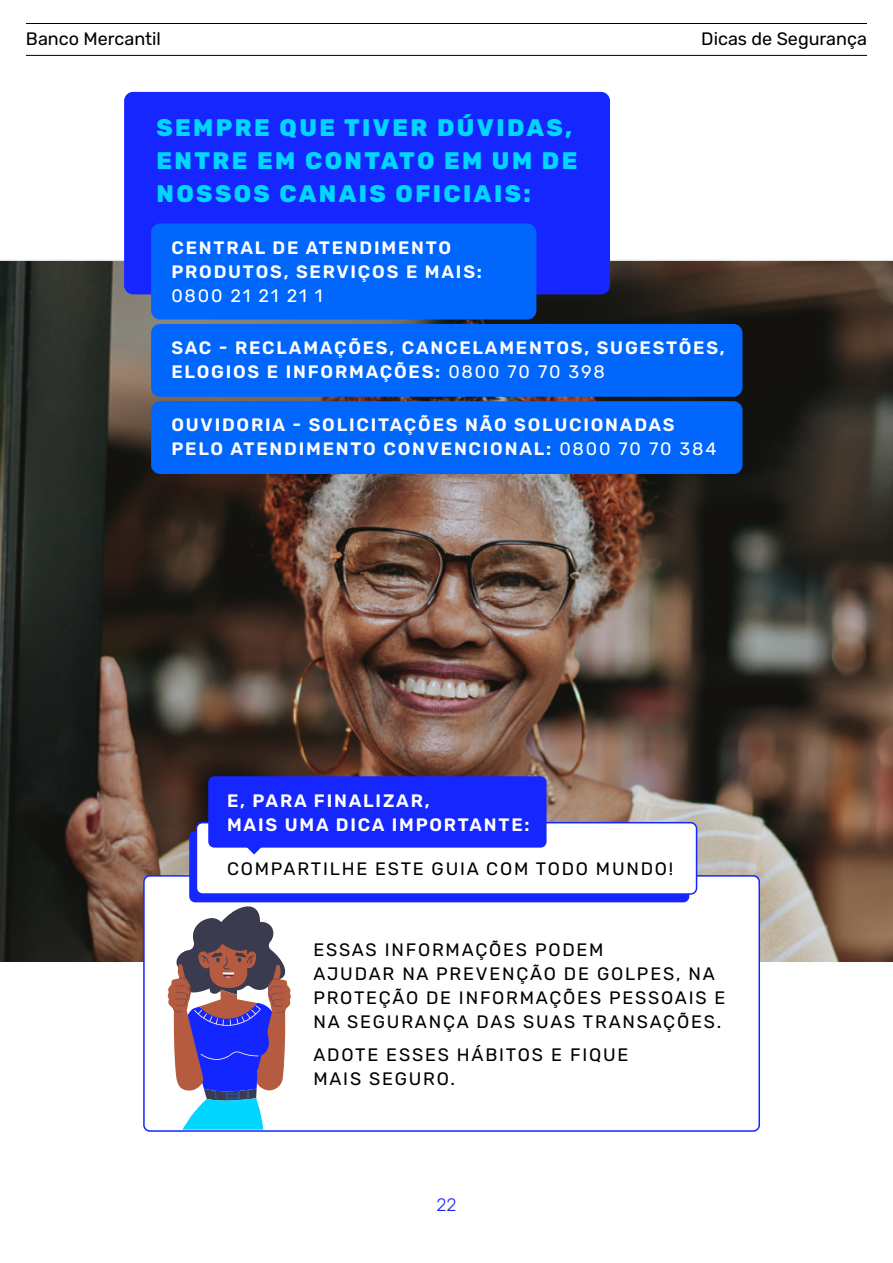
<style>
.page{position:relative;width:893px;height:1263px;background:#fff}
.page>*{position:absolute;margin:0;border:0;box-sizing:border-box;transform-origin:0 0}
.t1{font:800 24px/33px "Rubik";letter-spacing:.1em;color:#00d6ff}
.t2{font:600 18px/24px "Rubik";letter-spacing:.1em;color:#fff}
.t3{font:18px/24px "Rubik";letter-spacing:.1em;color:#000}
.t4{font:18px "Rubik";color:#000}
.t5{font:18px "Rubik";letter-spacing:.1em;color:#fff}
.t6{font:300 18px "Rubik";color:#1526ff}
.s1{font-weight:400}
</style>
<div class="page">
<hr style="left:26px;top:23px;width:841px;height:1px;background:#000">
<hr style="left:26px;top:55px;width:841px;height:1px;background:#000">
<img style="left:0;top:261px;width:893px;height:700px">
<div style="left:144px;top:876px;width:615px;height:255px;background:#fff;border-radius:6px"></div>
<div style="left:143px;top:875px;width:617px;height:257px;border:2px solid #1526ff;border-radius:6px"></div>
<div style="left:189px;top:831px;width:500px;height:71px;background:#1526ff;border-radius:6px"></div>
<div style="left:124px;top:92px;width:486px;height:202px;background:#1526ff;border-radius:9px"></div>
<div style="left:151px;top:223px;width:385px;height:96px;background:#0066fc;border-radius:9px"></div>
<div style="left:151px;top:324px;width:591px;height:73px;background:#0066fc;border-radius:9px"></div>
<div style="left:151px;top:401px;width:591px;height:73px;background:#0066fc;border-radius:9px"></div>
<div style="left:196px;top:823px;width:500px;height:71px;background:#fff;border-radius:6px"></div>
<div style="left:196px;top:822px;width:501px;height:73px;border:2px solid #1526ff;border-radius:6px"></div>
<div style="left:208px;top:776px;width:339px;height:72px;background:#1526ff;border-radius:6px"></div>
<svg style="left:238px;top:847px;width:32px;height:7px"></svg>
<svg style="left:167px;top:906px;width:124px;height:223px"></svg>
<p class="t4" style="left:26px;top:29px;width:136px">Banco Mercantil</p>
<p class="t4" style="left:701px;top:29px;width:167px">Dicas de Segurança</p>
<h1 class="t1" style="left:156px;top:112px;width:422px">SEMPRE QUE TIVER DÚVIDAS,<br>ENTRE EM CONTATO EM UM DE<br>NOSSOS CANAIS OFICIAIS:</h1>
<p class="t2" style="left:171px;top:236px;width:312px">CENTRAL DE ATENDIMENTO<br>PRODUTOS, SERVIÇOS E MAIS:</p>
<p class="t5" style="left:171px;top:285px;width:153px">0800 21 21 21 1</p>
<p class="t2" style="left:171px;top:336px;width:555px">SAC - RECLAMAÇÕES, CANCELAMENTOS, SUGESTÕES,<br>ELOGIOS E INFORMAÇÕES: <span class="s1">0800 70 70 398</span></p>
<p class="t2" style="left:171px;top:413px;width:547px">OUVIDORIA - SOLICITAÇÕES NÃO SOLUCIONADAS<br>PELO ATENDIMENTO CONVENCIONAL: <span class="s1">0800 70 70 384</span></p>
<p class="t2" style="left:227px;top:789px;width:304px">E, PARA FINALIZAR,<br>MAIS UMA DICA IMPORTANTE:</p>
<p class="t3" style="left:227px;top:857px;width:448px">COMPARTILHE ESTE GUIA COM TODO MUNDO!</p>
<p class="t3" style="left:313px;top:938px;width:413px">ESSAS INFORMAÇÕES PODEM<br>AJUDAR NA PREVENÇÃO DE GOLPES, NA<br>PROTEÇÃO DE INFORMAÇÕES PESSOAIS E<br>NA SEGURANÇA DAS SUAS TRANSAÇÕES.</p>
<p class="t3" style="left:313px;top:1043px;width:316px">ADOTE ESSES HÁBITOS E FIQUE<br>MAIS SEGURO.</p>
<p class="t6" style="left:436px;top:1195px;width:22px">22</p>
</div>
